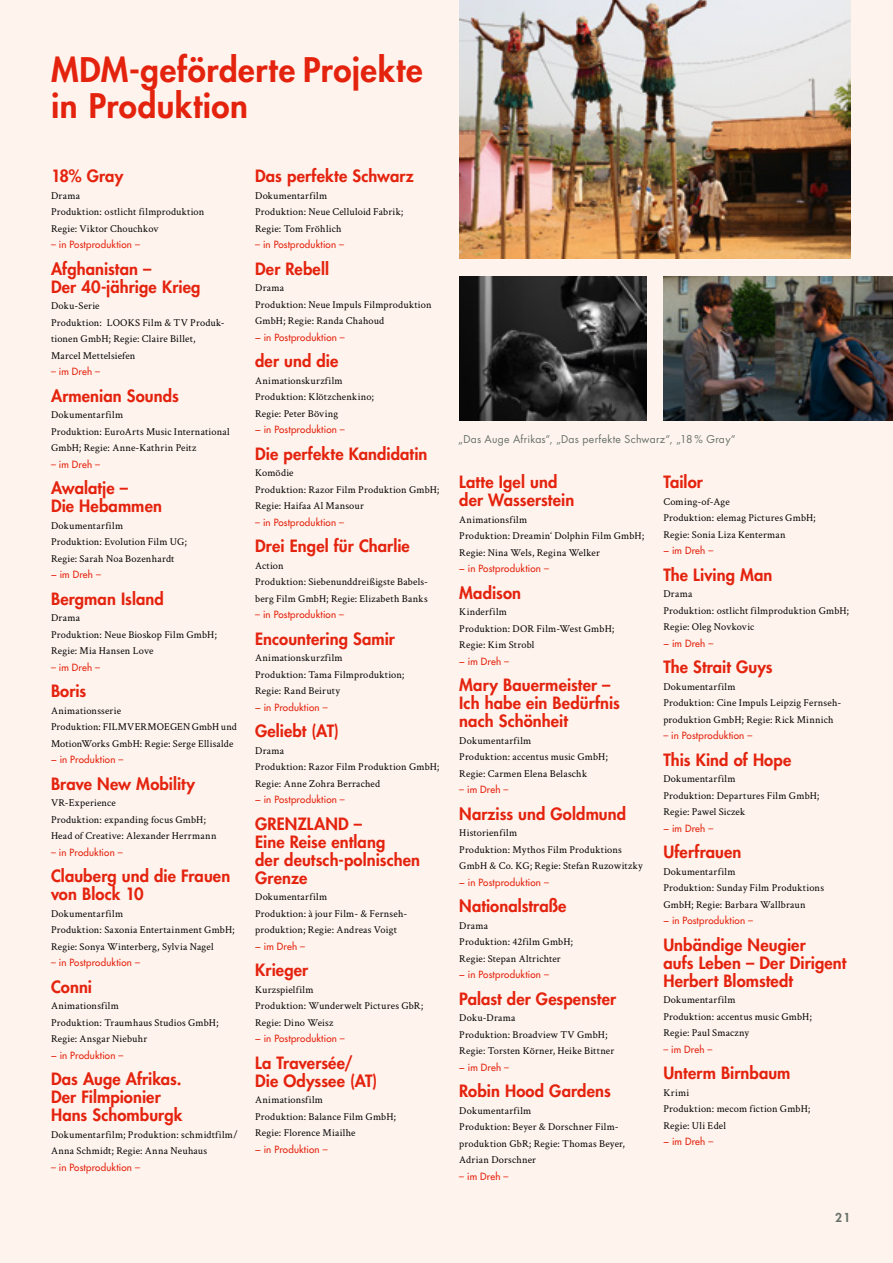
<style>
.page{position:relative;width:893px;height:1263px;background:#fef3ed}
.page>*{position:absolute;margin:0;border:0;box-sizing:border-box;transform-origin:0 0}
.t1{font:800 33px/36px "Futura Std";letter-spacing:.02em;color:#e4230e}
.t2{font:800 16.5px/18px "Futura Std";letter-spacing:.005em;color:#e4230e}
.t3{font:800 12px "Futura Std";color:#677169}
.t4{font:10.5px/16.5px "Crimson Text";letter-spacing:.02em;color:#000}
.t5{font:10.5px "Futura Std";letter-spacing:.025em;color:#677169}
.t6{font:500 9.75px "Futura Std";letter-spacing:.015em;color:#e4230e}
</style>
<div class="page">
<img style="left:459px;top:0;width:391px;height:259px">
<img style="left:663px;top:277px;width:230px;height:144px">
<img style="left:459px;top:277px;width:187px;height:144px">
<h1 class="t1" style="left:51px;top:52px;width:373px">MDM-geförderte Projekte in Produktion</h1>
<h2 class="t2" style="left:51px;top:167px;width:74px">18% Gray</h2>
<p class="t4" style="left:51px;top:187px;width:155px">Drama<br>Produktion: ostlicht filmproduktion<br>Regie: Viktor Chouchkov</p>
<p class="t6" style="left:51px;top:238px;width:90px">– in Postproduktion –</p>
<h2 class="t2" style="left:51px;top:260px;width:151px">Afghanistan –<br>Der 40-jährige Krieg</h2>
<p class="t4" style="left:51px;top:297px;width:174px">Doku-Serie<br>Produktion: LOOKS Film &amp; TV Produk&shy;tionen GmbH; Regie: Claire Billet,<br>Marcel Mettelsiefen</p>
<p class="t6" style="left:51px;top:365px;width:51px">– im Dreh –</p>
<h2 class="t2" style="left:51px;top:387px;width:129px">Armenian Sounds</h2>
<p class="t4" style="left:51px;top:406px;width:180px">Dokumentarfilm<br>Produktion: EuroArts Music International<br>GmbH; Regie: Anne-Kathrin Peitz</p>
<p class="t6" style="left:51px;top:458px;width:51px">– im Dreh –</p>
<h2 class="t2" style="left:51px;top:479px;width:113px">Awalatje –<br>Die Hebammen</h2>
<p class="t4" style="left:51px;top:517px;width:138px">Dokumentarfilm<br>Produktion: Evolution Film UG;<br>Regie: Sarah Noa Bozenhardt</p>
<p class="t6" style="left:51px;top:568px;width:51px">− im Dreh –</p>
<h2 class="t2" style="left:51px;top:590px;width:114px">Bergman Island</h2>
<p class="t4" style="left:51px;top:609px;width:167px">Drama<br>Produktion: Neue Bioskop Film GmbH;<br>Regie: Mia Hansen Love</p>
<p class="t6" style="left:51px;top:661px;width:51px">– im Dreh –</p>
<h2 class="t2" style="left:51px;top:682px;width:37px">Boris</h2>
<p class="t4" style="left:51px;top:702px;width:187px">Animationsserie<br>Produktion: FILMVERMOEGEN GmbH und<br>MotionWorks GmbH: Regie: Serge Ellisalde</p>
<p class="t6" style="left:51px;top:753px;width:74px">− in Produktion –</p>
<h2 class="t2" style="left:51px;top:775px;width:146px">Brave New Mobility</h2>
<p class="t4" style="left:51px;top:794px;width:167px">VR-Experience<br>Produktion: expanding focus GmbH;<br>Head of Creative: Alexander Herrmann</p>
<p class="t6" style="left:51px;top:846px;width:73px">– in Produktion –</p>
<h2 class="t2" style="left:51px;top:867px;width:181px">Clauberg und die Frauen von Block 10</h2>
<p class="t4" style="left:51px;top:905px;width:185px">Dokumentarfilm<br>Produktion: Saxonia Entertainment GmbH;<br>Regie: Sonya Winterberg, Sylvia Nagel</p>
<p class="t6" style="left:51px;top:956px;width:90px">– in Postproduktion –</p>
<h2 class="t2" style="left:51px;top:978px;width:43px">Conni</h2>
<p class="t4" style="left:51px;top:997px;width:169px">Animationsfilm<br>Produktion: Traumhaus Studios GmbH;<br>Regie: Ansgar Niebuhr</p>
<p class="t6" style="left:51px;top:1049px;width:74px">− in Produktion –</p>
<h2 class="t2" style="left:51px;top:1070px;width:133px">Das Auge Afrikas.<br>Der Filmpionier<br>Hans Schomburgk</h2>
<p class="t4" style="left:51px;top:1126px;width:188px">Dokumentarfilm; Produktion: schmidtfilm/<br>Anna Schmidt; Regie: Anna Neuhaus</p>
<p class="t6" style="left:51px;top:1161px;width:90px">– in Postproduktion –</p>
<h2 class="t2" style="left:255px;top:167px;width:160px">Das perfekte Schwarz</h2>
<p class="t4" style="left:255px;top:187px;width:150px">Dokumentarfilm<br>Produktion: Neue Celluloid Fabrik;<br>Regie: Tom Fröhlich</p>
<p class="t6" style="left:255px;top:238px;width:90px">– in Postproduktion –</p>
<h2 class="t2" style="left:255px;top:260px;width:75px">Der Rebell</h2>
<p class="t4" style="left:255px;top:279px;width:178px">Drama<br>Produktion: Neue Impuls Filmproduktion<br>GmbH; Regie: Randa Chahoud</p>
<p class="t6" style="left:255px;top:331px;width:91px">− in Postproduktion –</p>
<h2 class="t2" style="left:255px;top:352px;width:85px">der und die</h2>
<p class="t4" style="left:255px;top:372px;width:120px">Animationskurzfilm<br>Produktion: Klötzchenkino;<br>Regie: Peter Böving</p>
<p class="t6" style="left:255px;top:423px;width:91px">− in Postproduktion –</p>
<h2 class="t2" style="left:255px;top:445px;width:174px">Die perfekte Kandidatin</h2>
<p class="t4" style="left:255px;top:464px;width:186px">Komödie<br>Produktion: Razor Film Produktion GmbH;<br>Regie: Haifaa Al Mansour</p>
<p class="t6" style="left:255px;top:516px;width:90px">– in Postproduktion –</p>
<h2 class="t2" style="left:255px;top:537px;width:156px">Drei Engel für Charlie</h2>
<p class="t4" style="left:255px;top:557px;width:174px">Action<br>Produktion: Siebenunddreißigste Babels&shy;berg Film GmbH; Regie: Elizabeth Banks</p>
<p class="t6" style="left:255px;top:608px;width:90px">– in Postproduktion –</p>
<h2 class="t2" style="left:255px;top:630px;width:141px">Encountering Samir</h2>
<p class="t4" style="left:255px;top:649px;width:151px">Animationskurzfilm<br>Produktion: Tama Filmproduktion;<br>Regie: Rand Beiruty</p>
<p class="t6" style="left:255px;top:701px;width:74px">− in Produktion –</p>
<h2 class="t2" style="left:255px;top:722px;width:85px">Geliebt (AT)</h2>
<p class="t4" style="left:255px;top:742px;width:186px">Drama<br>Produktion: Razor Film Produktion GmbH;<br>Regie: Anne Zohra Berrached</p>
<p class="t6" style="left:255px;top:793px;width:91px">− in Postproduktion –</p>
<h2 class="t2" style="left:255px;top:815px;width:166px">GRENZLAND –<br>Eine Reise entlang<br>der deutsch-polnischen<br>Grenze</h2>
<p class="t4" style="left:255px;top:888px;width:152px">Dokumentarfilm<br>Produktion: à jour Film- &amp; Fernseh&shy;produktion; Regie: Andreas Voigt</p>
<p class="t6" style="left:255px;top:940px;width:51px">− im Dreh –</p>
<h2 class="t2" style="left:255px;top:961px;width:55px">Krieger</h2>
<p class="t4" style="left:255px;top:981px;width:170px">Kurzspielfilm<br>Produktion: Wunderwelt Pictures GbR;<br>Regie: Dino Weisz</p>
<p class="t6" style="left:255px;top:1032px;width:91px">− in Postproduktion –</p>
<h2 class="t2" style="left:255px;top:1054px;width:124px">La Traversée/<br>Die Odyssee (AT)</h2>
<p class="t4" style="left:255px;top:1091px;width:142px">Animationsfilm<br>Produktion: Balance Film GmbH;<br>Regie: Florence Miailhe</p>
<p class="t6" style="left:255px;top:1143px;width:74px">− in Produktion –</p>
<p class="t5" style="left:458px;top:432px;width:279px">„Das Auge Afrikas“, „Das perfekte Schwarz“, „18 % Gray“</p>
<h2 class="t2" style="left:459px;top:473px;width:116px">Latte Igel und der Wasserstein</h2>
<p class="t4" style="left:459px;top:511px;width:186px">Animationsfilm<br>Produktion: Dreamin‘ Dolphin Film GmbH;<br>Regie: Nina Wels, Regina Welker</p>
<p class="t6" style="left:459px;top:562px;width:91px">− in Postproduktion –</p>
<h2 class="t2" style="left:459px;top:584px;width:63px">Madison</h2>
<p class="t4" style="left:459px;top:603px;width:157px">Kinderfilm<br>Produktion: DOR Film-West GmbH;<br>Regie: Kim Strobl</p>
<p class="t6" style="left:459px;top:655px;width:51px">− im Dreh –</p>
<h2 class="t2" style="left:459px;top:676px;width:162px">Mary Bauermeister –<br>Ich habe ein Bedürfnis nach Schönheit</h2>
<p class="t4" style="left:459px;top:732px;width:150px">Dokumentarfilm<br>Produktion: accentus music GmbH;<br>Regie: Carmen Elena Belaschk</p>
<p class="t6" style="left:459px;top:783px;width:51px">– im Dreh –</p>
<h2 class="t2" style="left:459px;top:805px;width:168px">Narziss und Goldmund</h2>
<p class="t4" style="left:459px;top:824px;width:185px">Historienfilm<br>Produktion: Mythos Film Produktions<br>GmbH &amp; Co. KG; Regie: Stefan Ruzowitzky</p>
<p class="t6" style="left:459px;top:876px;width:91px">− in Postproduktion –</p>
<h2 class="t2" style="left:459px;top:897px;width:109px">Nationalstraße</h2>
<p class="t4" style="left:459px;top:917px;width:115px">Drama<br>Produktion: 42film GmbH;<br>Regie: Stepan Altrichter</p>
<p class="t6" style="left:459px;top:968px;width:91px">− in Postproduktion –</p>
<h2 class="t2" style="left:459px;top:990px;width:159px">Palast der Gespenster</h2>
<p class="t4" style="left:459px;top:1009px;width:157px">Doku-Drama<br>Produktion: Broadview TV GmbH;<br>Regie: Torsten Körner, Heike Bittner</p>
<p class="t6" style="left:459px;top:1061px;width:51px">− im Dreh –</p>
<h2 class="t2" style="left:459px;top:1082px;width:153px">Robin Hood Gardens</h2>
<p class="t4" style="left:459px;top:1102px;width:167px">Dokumentarfilm<br>Produktion: Beyer &amp; Dorschner Film&shy;produktion GbR; Regie: Thomas Beyer,<br>Adrian Dorschner</p>
<p class="t6" style="left:459px;top:1170px;width:51px">– im Dreh –</p>
<h2 class="t2" style="left:663px;top:473px;width:41px">Tailor</h2>
<p class="t4" style="left:663px;top:493px;width:154px">Coming-of-Age<br>Produktion: elemag Pictures GmbH;<br>Regie: Sonia Liza Kenterman</p>
<p class="t6" style="left:663px;top:544px;width:51px">− im Dreh –</p>
<h2 class="t2" style="left:663px;top:566px;width:111px">The Living Man</h2>
<p class="t4" style="left:663px;top:585px;width:187px">Drama<br>Produktion: ostlicht filmproduktion GmbH;<br>Regie: Oleg Novkovic</p>
<p class="t6" style="left:663px;top:637px;width:51px">− im Dreh –</p>
<h2 class="t2" style="left:663px;top:658px;width:111px">The Strait Guys</h2>
<p class="t4" style="left:663px;top:678px;width:179px">Dokumentarfilm<br>Produktion: Cine Impuls Leipzig Fernseh&shy;produktion GmbH; Regie: Rick Minnich</p>
<p class="t6" style="left:663px;top:729px;width:90px">– in Postproduktion –</p>
<h2 class="t2" style="left:663px;top:751px;width:129px">This Kind of Hope</h2>
<p class="t4" style="left:663px;top:770px;width:158px">Dokumentarfilm<br>Produktion: Departures Film GmbH;<br>Regie: Pawel Siczek</p>
<p class="t6" style="left:663px;top:822px;width:51px">− im Dreh –</p>
<h2 class="t2" style="left:663px;top:843px;width:80px">Uferfrauen</h2>
<p class="t4" style="left:663px;top:863px;width:162px">Dokumentarfilm<br>Produktion: Sunday Film Produktions<br>GmbH; Regie: Barbara Wallbraun</p>
<p class="t6" style="left:663px;top:914px;width:91px">− in Postproduktion –</p>
<h2 class="t2" style="left:663px;top:936px;width:184px">Unbändige Neugier<br>aufs Leben – Der Dirigent<br>Herbert Blomstedt</h2>
<p class="t4" style="left:663px;top:991px;width:150px">Dokumentarfilm<br>Produktion: accentus music GmbH;<br>Regie: Paul Smaczny</p>
<p class="t6" style="left:663px;top:1043px;width:51px">– im Dreh –</p>
<h2 class="t2" style="left:663px;top:1064px;width:129px">Unterm Birnbaum</h2>
<p class="t4" style="left:663px;top:1084px;width:148px">Krimi<br>Produktion: mecom fiction GmbH;<br>Regie: Uli Edel</p>
<p class="t6" style="left:663px;top:1135px;width:51px">− im Dreh –</p>
<p class="t3" style="left:835px;top:1210px;width:17px">21</p>
</div>
